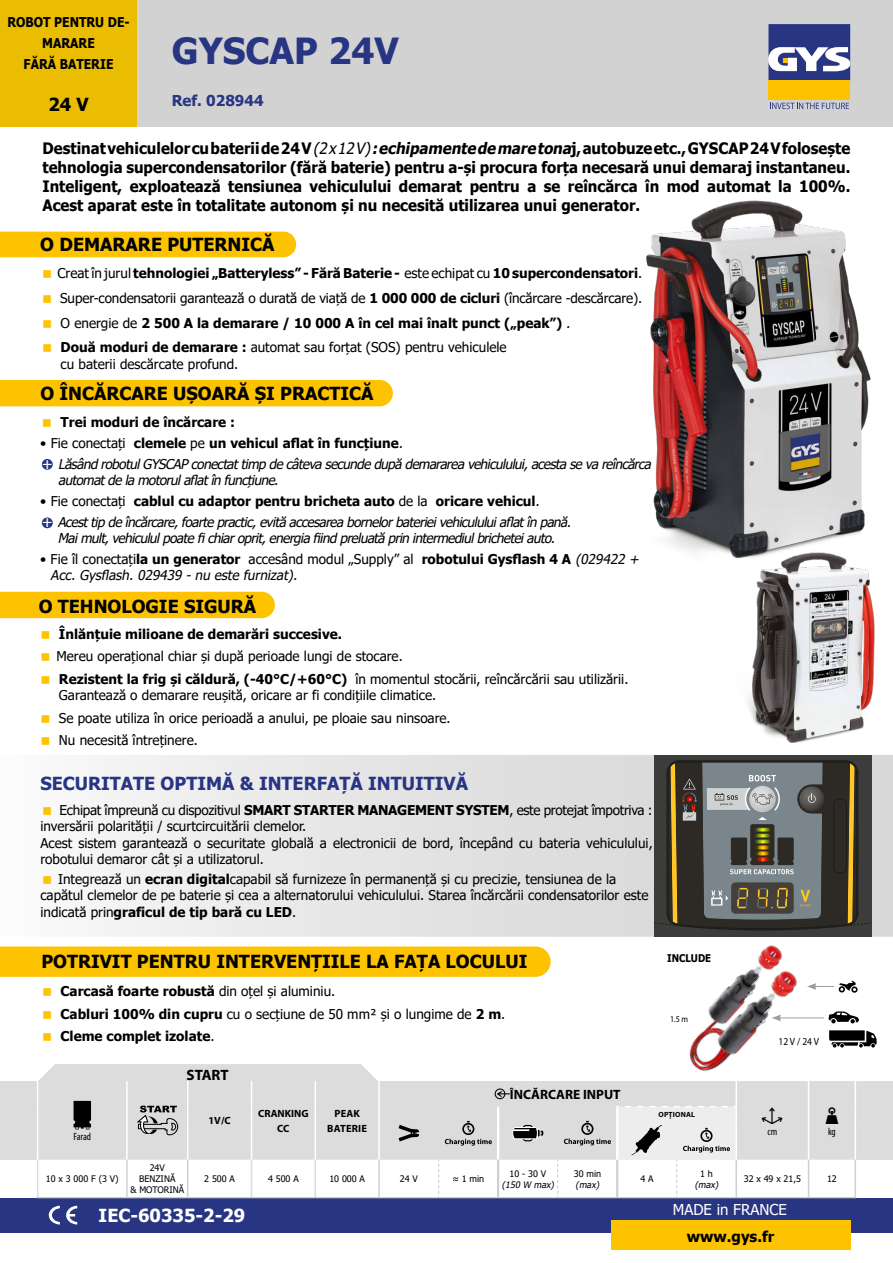
<style>
.page{position:relative;width:893px;height:1263px;background:#fff}
.page>*{position:absolute;margin:0;border:0;box-sizing:border-box;transform-origin:0 0}
.t1{font:700 36px "Tahoma";color:#283583}
.t2{font:700 18px "Tahoma";color:#000}
.t3{font:700 18px "Tahoma";color:#283583}
.t4{font:700 18px "Tahoma";color:#fff}
.t5{font:700 15.75px/18.9px "Tahoma";color:#000;text-align:justify;scale:.95 1}
.t6{font:15px "Tahoma";color:#fff}
.t7{font:700 15px "Tahoma";color:#000}
.t8{font:700 15px "Tahoma";color:#283583}
.t9{font:700 15px "Myriad Pro";color:#000}
.t10{font:13.5px/16.2px "Tahoma";color:#000}
.t11{font:italic 13.5px/20.7px "Tahoma";color:#000}
.t12{font:700 13.5px/22.5px "Tahoma";color:#000}
.t13{font:700 13.5px/21px "Tahoma";color:#000;text-align:center;scale:.9 1}
.t14{font:700 13.5px "Myriad Pro";color:#000}
.t15{font:700 10.65px "Tahoma";color:#000;scale:.9 1}
.t16{font:700 10.5px/15px "Myriad Pro";letter-spacing:.005em;color:#000;text-align:center}
.t17{font:condensed 10.5px "Myriad Pro";letter-spacing:-.005em;color:#000}
.t18{font:10.5px "Myriad Pro";color:#000;scale:.9 1}
.t19{font:9px/10.8px "Tahoma";color:#000;text-align:center}
.t20{font:italic 9px "Tahoma";color:#000}
.t21{font:8.85px "Myriad Pro";color:#000;scale:.9 1}
.t22{font:700 7.5px "Myriad Pro";letter-spacing:.02em;color:#000}
.s1{font-weight:400;font-style:italic}
.s2{font-style:italic}
.s3{font-weight:700}
.s4{font-style:normal}
.s5{font-weight:700;font-style:normal}
.s6{font-family:"Minion Pro";font-weight:700;font-style:normal;font-size:18px;color:#fff}
.s7{font-weight:400}
</style>
<div class="page">
<div style="left:0;top:0;width:137px;height:127px;background:#ebbd00"></div>
<svg style="left:0;top:231px;width:297px;height:27px"></svg>
<svg style="left:0;top:591px;width:275px;height:28px"></svg>
<div style="left:0;top:380px;width:393px;height:27px;background:#fdc300"></div>
<div style="left:41px;top:458px;width:13px;height:12px;background:#283583;border-radius:50%"></div>
<div style="left:40px;top:457px;width:14px;height:14px;border:2px solid #fff;border-radius:50%"></div>
<div style="left:41px;top:517px;width:13px;height:12px;background:#283583;border-radius:50%"></div>
<div style="left:40px;top:516px;width:14px;height:14px;border:2px solid #fff;border-radius:50%"></div>
<svg style="left:0;top:946px;width:551px;height:31px"></svg>
<svg style="left:104px;top:755px;width:789px;height:182px;fill:#e4e4e4"></svg>
<svg style="left:654px;top:756px;width:218px;height:181px"></svg>
<svg style="left:829px;top:1030px;width:48px;height:17px"></svg>
<svg style="left:828px;top:1011px;width:31px;height:12px"></svg>
<svg style="left:821px;top:981px;width:37px;height:12px"></svg>
<hr style="left:779px;top:1017px;width:45px;height:1px;background:#9d9d9c">
<img style="left:666px;top:928px;width:155px;height:136px">
<img style="left:646px;top:200px;width:225px;height:356px">
<img style="left:733px;top:552px;width:142px;height:190px">
<div style="left:137px;top:0;width:756px;height:127px;background:#d2d2d2"></div>
<div style="left:0;top:1198px;width:893px;height:34px;background:#283583"></div>
<div style="left:768px;top:81px;width:82px;height:19px;background:#fdc300"></div>
<svg style="left:768px;top:24px;width:82px;height:57px"></svg>
<svg style="left:770px;top:103px;width:79px;height:6px"></svg>
<div style="left:611px;top:1221px;width:239px;height:29px;background:#fdc300"></div>
<svg style="left:49px;top:1206px;width:11px;height:18px"></svg>
<svg style="left:66px;top:1206px;width:11px;height:18px"></svg>
<div style="left:0;top:1081px;width:893px;height:79px;background:#dcdcdc"></div>
<hr style="left:37px;top:1198px;width:90px;height:1px;background:#9d9d9c">
<hr style="left:127px;top:1198px;width:61px;height:1px;background:#9d9d9c">
<hr style="left:188px;top:1198px;width:63px;height:1px;background:#9d9d9c">
<hr style="left:251px;top:1198px;width:64px;height:1px;background:#9d9d9c">
<hr style="left:315px;top:1198px;width:64px;height:1px;background:#9d9d9c">
<hr style="left:379px;top:1198px;width:60px;height:1px;background:#9d9d9c">
<hr style="left:439px;top:1198px;width:59px;height:1px;background:#9d9d9c">
<hr style="left:498px;top:1198px;width:60px;height:1px;background:#9d9d9c">
<hr style="left:558px;top:1198px;width:59px;height:1px;background:#9d9d9c">
<hr style="left:617px;top:1198px;width:60px;height:1px;background:#9d9d9c">
<hr style="left:677px;top:1198px;width:59px;height:1px;background:#9d9d9c">
<hr style="left:736px;top:1198px;width:72px;height:1px;background:#9d9d9c">
<hr style="left:808px;top:1198px;width:48px;height:1px;background:#9d9d9c">
<svg style="left:37px;top:1064px;width:819px;height:134px"></svg>
<p class="t13" style="left:7px;top:12px;width:137px">ROBOT PENTRU DE-<br>MARARE<br>FĂRĂ BATERIE</p>
<h2 class="t2" style="left:48px;top:91px;width:42px">24 V</h2>
<h1 class="t1" style="left:172px;top:26px;width:228px">GYSCAP 24V</h1>
<p class="t8" style="left:172px;top:90px;width:93px">Ref. 028944</p>
<p class="t5" style="left:43px;top:140px;width:852px">Destinat vehiculelor cu baterii de 24 V <span class="s1">(2 x12 V)</span><span class="s2">:echipamente de mare tona</span>j, autobuze etc., GYSCAP 24 V folosește tehnologia supercondensatorilor (fără baterie) pentru a-și procura forța necesară unui demaraj instantaneu.<br>Inteligent, exploatează tensiunea vehiculului demarat pentru a se reîncărca în mod automat la 100%.<br>Acest aparat este în totalitate autonom și nu necesită utilizarea unui generator.</p>
<h2 class="t2" style="left:40px;top:232px;width:236px">O DEMARARE PUTERNICĂ</h2>
<p class="t10" style="left:58px;top:262px;width:586px;line-height:24.8px">Creat în jurul <span class="s3">tehnologiei „Batteryless” - Fără Baterie -</span> este echipat cu <span class="s3">10 supercondensatori</span>.<br>Super-condensatorii garantează o durată de viață de <span class="s3">1 000 000 de cicluri</span> (încărcare -descărcare).<br>O energie de <span class="s3">2 500 A la demarare / 10 000 A în cel mai înalt punct („peak”)</span> <span class="s2">.<br></span><span class="s3">Două moduri de demarare :</span> automat sau forțat (SOS) pentru vehiculele</p>
<p class="t10" style="left:61px;top:356px;width:179px">cu baterii descărcate profund.</p>
<h2 class="t2" style="left:40px;top:381px;width:335px">O ÎNCĂRCARE UȘOARĂ ȘI PRACTICĂ</h2>
<p class="t12" style="left:61px;top:412px;width:176px">Trei moduri de încărcare :</p>
<p class="t11" style="left:40px;top:433px;width:616px"><span class="s4">• Fie conectați</span> <span class="s5">clemele</span> <span class="s4">pe</span> <span class="s5">un vehicul aflat în funcțiune</span>.<br><span class="s6">+</span> LăsândrobotulGYSCAPconectattimpdecâtevasecundedupădemarareavehiculului,acestasevareîncărca</p>
<p class="t11" style="left:58px;top:471px;width:225px">automatdelamotorulaflatînfuncțiune.</p>
<p class="t11" style="left:40px;top:491px;width:536px"><span class="s4">• Fie conectați</span> <span class="s5">cablul cu adaptor pentru bricheta auto</span> <span class="s4">de la</span> <span class="s5">oricare vehicul</span>.<br><span class="s6">+</span> Acesttipdeîncărcare,foartepractic,evităaccesareabornelorbaterieivehicululuiaflatînpană.</p>
<p class="t11" style="left:58px;top:529px;width:502px">Maimult,vehicululpoatefichiaroprit,energiafiindpreluatăprinintermediulbricheteiauto.</p>
<p class="t11" style="left:51px;top:551px;width:593px;line-height:16.5px;text-indent:-10px"><span class="s4">• Fie îl conectați</span><span class="s5">la un generator</span> <span class="s4">accesând modul „Supply” al</span> <span class="s5">robotului Gysflash 4 A</span> (029422 +<br>Acc.Gysflash.029439 -nu este furnizat).</p>
<h2 class="t2" style="left:39px;top:593px;width:219px">O TEHNOLOGIE SIGURĂ</h2>
<p class="t12" style="left:59px;top:623px;width:285px">Înlănțuie milioane de demarări succesive.</p>
<p class="t10" style="left:56px;top:646px;width:573px;line-height:22.5px">Mereu operațional chiar și după perioade lungi de stocare.<br><span class="s3">Rezistent la frig și căldură, (-40°C/+60°C)</span> în momentul stocării, reîncărcării sau utilizării.</p>
<p class="t10" style="left:59px;top:685px;width:393px;line-height:22.5px">Garantează o demarare reușită, oricare ar fi condițiile climatice.<br>Se poate utiliza în orice perioadă a anului, pe ploaie sau ninsoare.<br>Nu necesită întreținere.</p>
<h2 class="t3" style="left:40px;top:770px;width:429px">SECURITATE OPTIMĂ &amp; INTERFAȚĂ INTUITIVĂ</h2>
<p class="t10" style="left:40px;top:803px;width:614px;text-indent:19px">Echipat împreună cu dispozitivul <span class="s3">SMART STARTER MANAGEMENT SYSTEM</span>, este protejat împotriva : inversării polarității / scurtcircuitării clemelor.<br>Acest sistem garantează o securitate globală a electronicii de bord, începând cu bateria vehiculului, robotului demaror cât și a utilizatorul.</p>
<p class="t10" style="left:40px;top:872px;width:610px;text-indent:18px">Integrează un <span class="s3">ecran digital</span>capabil să furnizeze în permanență și cu precizie, tensiunea de la capătul clemelor de pe baterie și cea a alternatorului vehiculului. Starea încărcării condensatorilor este indicată prin<span class="s3">graficul de tip bară cu LED</span>.</p>
<h2 class="t2" style="left:41px;top:948px;width:487px">POTRIVIT PENTRU INTERVENȚIILE LA FAȚA LOCULUI</h2>
<p class="t12" style="left:61px;top:980px;width:446px">Carcasă foarte robustă <span class="s7">din oțel și aluminiu.<br></span>Cabluri 100% din cupru <span class="s7">cu o secțiune de 50 mm² și o lungime de</span> 2 m<span class="s7">.<br></span>Cleme complet izolate<span class="s7">.</span></p>
<p class="t9" style="left:187px;top:1065px;width:44px">START</p>
<p class="t14" style="left:510px;top:1086px;width:112px">ÎNCĂRCARE INPUT</p>
<p class="t15" style="left:667px;top:951px;width:50px">INCLUDE</p>
<p class="t21" style="left:670px;top:1014px;width:22px">1.5 m</p>
<p class="t17" style="left:73px;top:1130px;width:19px">Farad</p>
<p class="t16" style="left:208px;top:1113px;width:24px">1V/C</p>
<p class="t16" style="left:258px;top:1105px;width:52px">CRANKING<br>CC</p>
<p class="t16" style="left:327px;top:1105px;width:41px">PEAK<br>BATERIE</p>
<p class="t19" style="left:46px;top:1174px;width:74px">10 x 3 000 F (3 V)</p>
<p class="t19" style="left:130px;top:1163px;width:55px">24V<br>BENZINĂ<br>&amp; MOTORINĂ</p>
<p class="t19" style="left:204px;top:1174px;width:32px">2 500 A</p>
<p class="t19" style="left:268px;top:1174px;width:32px">4 500 A</p>
<p class="t19" style="left:329px;top:1174px;width:37px">10 000 A</p>
<p class="t19" style="left:400px;top:1174px;width:20px">24 V</p>
<p class="t19" style="left:452px;top:1174px;width:33px">≈ 1 min</p>
<p class="t19" style="left:510px;top:1169px;width:38px">10 - 30 V</p>
<p class="t20" style="left:502px;top:1178px;width:56px">(150 W max)</p>
<p class="t19" style="left:574px;top:1169px;width:29px">30 min</p>
<p class="t20" style="left:576px;top:1178px;width:27px">(max)</p>
<p class="t22" style="left:659px;top:1109px;width:38px">OPȚIONAL</p>
<p class="t19" style="left:640px;top:1174px;width:15px">4 A</p>
<p class="t19" style="left:700px;top:1169px;width:14px">1 h</p>
<p class="t20" style="left:695px;top:1178px;width:27px">(max)</p>
<p class="t18" style="left:778px;top:1035px;width:47px">12 V / 24 V</p>
<p class="t17" style="left:768px;top:1125px;width:11px">cm</p>
<p class="t17" style="left:828px;top:1125px;width:9px">kg</p>
<p class="t19" style="left:744px;top:1174px;width:59px">32 x 49 x 21,5</p>
<p class="t19" style="left:827px;top:1174px;width:11px">12</p>
<h2 class="t4" style="left:99px;top:1203px;width:148px">IEC-60335-2-29</h2>
<p class="t6" style="left:673px;top:1199px;width:115px">MADE in FRANCE</p>
<p class="t7" style="left:687px;top:1226px;width:89px">www.gys.fr</p>
</div>
